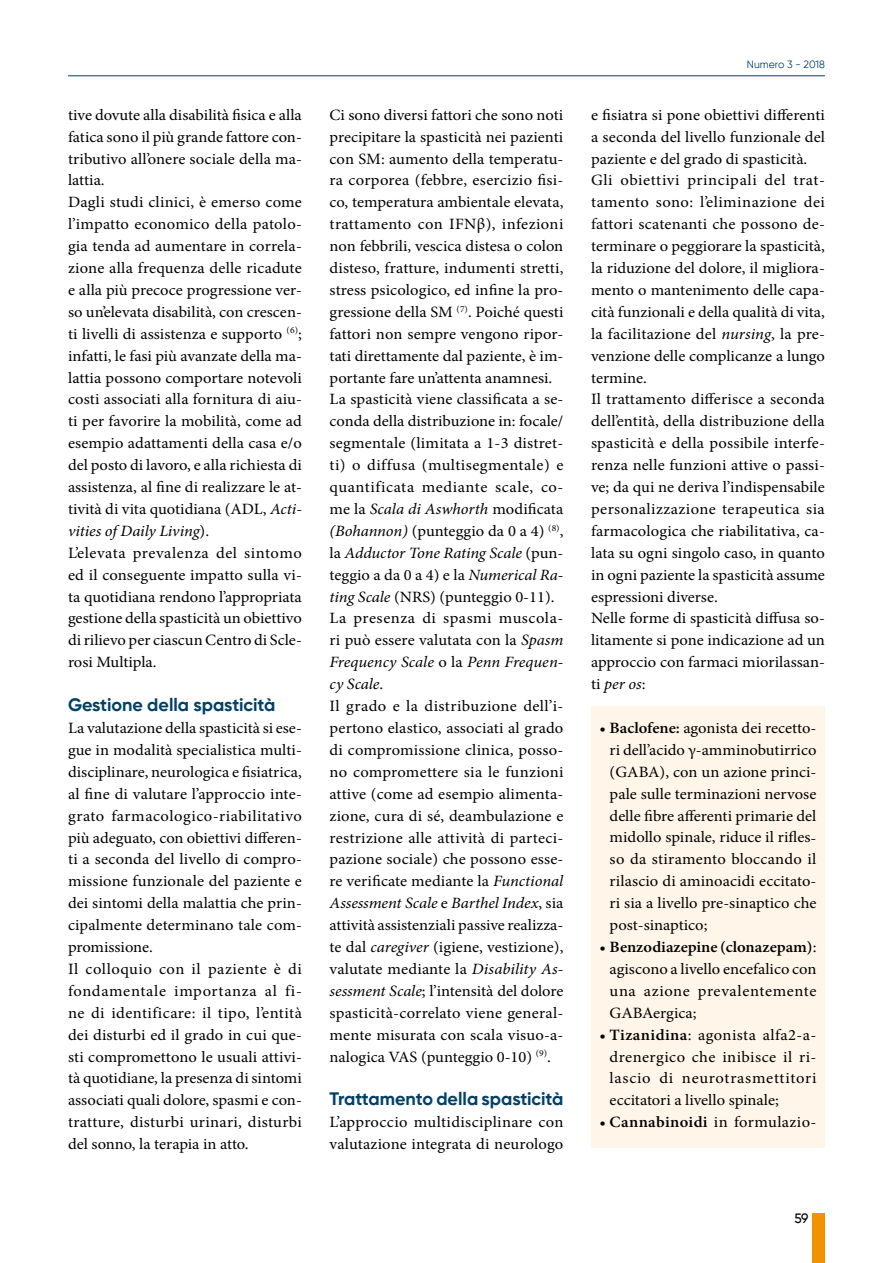
<style>
.page{position:relative;width:893px;height:1263px;background:#fff}
.page>*{position:absolute;margin:0;border:0;box-sizing:border-box;transform-origin:0 0}
.t1{font:700 18px "Gilroy";color:#004067}
.t2{font:15.75px/21.9px "Minion Pro";letter-spacing:.005em;color:#000;scale:1.05 1}
.t3{font:15.75px "Minion Pro";letter-spacing:.025em;color:#000;scale:1.05 1}
.t4{font:500 13.5px "Gilroy";color:#000}
.t5{font:10.5px "Gilroy";color:#004067}
.s1{font-style:italic}
.s2{font-weight:600}
</style>
<div class="page">
<div style="left:591px;top:707px;width:234px;height:441px;background:#fff5e9"></div>
<div style="left:812px;top:1214px;width:13px;height:49px;background:#f39100"></div>
<hr style="left:68px;top:75px;width:757px;height:1px;background:#004067">
<p class="t2" style="left:68px;top:104px;width:224px">tive dovute alla disabilità fisica e alla fatica sono il più grande fattore con&shy;tributivo all’onere sociale della ma&shy;lattia.<br>Dagli studi clinici, è emerso come l’impatto economico della patolo&shy;gia tenda ad aumentare in correla&shy;zione alla frequenza delle ricadute e alla più precoce progressione ver&shy;so un’elevata disabilità, con crescen&shy;ti livelli di assistenza e supporto <sup>(6)</sup>; infatti, le fasi più avanzate della ma&shy;lattia possono comportare notevoli costi associati alla fornitura di aiu&shy;ti per favorire la mobilità, come ad esempio adattamenti della casa e/o del posto di lavoro, e alla richiesta di assistenza, al fine di realizzare le at&shy;tività di vita quotidiana (ADL, <span class="s1">Acti&shy;vities of Daily Living</span>).<br>L’elevata prevalenza del sintomo ed il conseguente impatto sulla vi&shy;ta quotidiana rendono l’appropriata gestione della spasticità un obiettivo di rilievo per ciascun Centro di Scle&shy;rosi Multipla.</p>
<p class="t1" style="left:68px;top:693px;width:209px">Gestione della spasticità</p>
<p class="t2" style="left:68px;top:717px;width:224px">La valutazione della spasticità si ese&shy;gue in modalità specialistica multi&shy;disciplinare, neurologica e fisiatrica, al fine di valutare l’approccio inte&shy;grato farmacologico-riabilitativo più adeguato, con obiettivi differen&shy;ti a seconda del livello di compro&shy;missione funzionale del paziente e dei sintomi della malattia che prin&shy;cipalmente determinano tale com&shy;promissione.<br>Il colloquio con il paziente è di fondamentale importanza al fi&shy;ne di identificare: il tipo, l’entità dei disturbi ed il grado in cui que&shy;sti compromettono le usuali attivi&shy;tà quotidiane, la presenza di sintomi associati quali dolore, spasmi e con&shy;tratture, disturbi urinari, disturbi del sonno, la terapia in atto.</p>
<p class="t2" style="left:330px;top:104px;width:224px">Ci sono diversi fattori che sono noti precipitare la spasticità nei pazienti con SM: aumento della temperatu&shy;ra corporea (febbre, esercizio fisi&shy;co, temperatura ambientale elevata, trattamento con IFNβ), infezioni non febbrili, vescica distesa o colon disteso, fratture, indumenti stretti, stress psicologico, ed infine la pro&shy;gressione della SM <sup>(7)</sup>. Poiché questi fattori non sempre vengono ripor&shy;tati direttamente dal paziente, è im&shy;portante fare un’attenta anamnesi.<br>La spasticità viene classificata a se&shy;conda della distribuzione in: focale/ segmentale (limitata a 1-3 distret&shy;ti) o diffusa (multisegmentale) e quantificata mediante scale, co&shy;me la <span class="s1">Scala di Aswhorth</span> modificata <span class="s1">(Bohannon)</span> (punteggio da 0 a 4) <sup>(8)</sup>, la <span class="s1">Adductor Tone Rating Scale</span> (pun&shy;teggio a da 0 a 4) e la <span class="s1">Numerical Ra&shy;ting Scale</span> (NRS) (punteggio 0-11).<br>La presenza di spasmi muscola&shy;ri può essere valutata con la <span class="s1">Spasm Frequency Scale</span> o la <span class="s1">Penn Frequen&shy;cy Scale</span>.<br>Il grado e la distribuzione dell’i&shy;pertono elastico, associati al grado di compromissione clinica, posso&shy;no compromettere sia le funzioni attive (come ad esempio alimenta&shy;zione, cura di sé, deambulazione e restrizione alle attività di parteci&shy;pazione sociale) che possono esse&shy;re verificate mediante la <span class="s1">Functional Assessment Scale</span> e <span class="s1">Barthel Index</span>, sia attività assistenziali passive realizza&shy;te dal <span class="s1">caregiver</span> (igiene, vestizione), valutate mediante la <span class="s1">Disability As&shy;sessment Scale</span>; l’intensità del dolore spasticità-correlato viene general&shy;mente misurata con scala visuo-a&shy;nalogica VAS (punteggio 0-10) <sup>(9)</sup>.</p>
<p class="t1" style="left:330px;top:1088px;width:235px">Trattamento della spasticità</p>
<p class="t2" style="left:330px;top:1111px;width:224px">L’approccio multidisciplinare con valutazione integrata di neurologo</p>
<p class="t5" style="left:747px;top:58px;width:80px">Numero 3 - 2018</p>
<p class="t2" style="left:591px;top:104px;width:224px">e fisiatra si pone obiettivi differenti a seconda del livello funzionale del paziente e del grado di spasticità.<br>Gli obiettivi principali del trat&shy;tamento sono: l’eliminazione dei fattori scatenanti che possono de&shy;terminare o peggiorare la spasticità, la riduzione del dolore, il migliora&shy;mento o mantenimento delle capa&shy;cità funzionali e della qualità di vita, la facilitazione del <span class="s1">nursing</span>, la pre&shy;venzione delle complicanze a lungo termine.<br>Il trattamento differisce a seconda dell’entità, della distribuzione della spasticità e della possibile interfe&shy;renza nelle funzioni attive o passi&shy;ve; da qui ne deriva l’indispensabile personalizzazione terapeutica sia farmacologica che riabilitativa, ca&shy;lata su ogni singolo caso, in quanto in ogni paziente la spasticità assume espressioni diverse.<br>Nelle forme di spasticità diffusa so&shy;litamente si pone indicazione ad un approccio con farmaci miorilassan&shy;ti <span class="s1">per os</span>:</p>
<p class="t2" style="left:610px;top:717px;width:199px;text-align:justify;text-indent:-10px">• <span class="s2">Baclofene:</span> agonista dei recetto&shy;ri dell’acido γ-amminobutirrico (GABA), con un azione princi&shy;pale sulle terminazioni nervose delle fibre afferenti primarie del midollo spinale, riduce il rifles&shy;so da stiramento bloccando il rilascio di aminoacidi eccitato&shy;ri sia a livello pre-sinaptico che post-sinaptico;</p>
<p class="t2" style="left:610px;top:936px;width:199px;text-align:justify;text-indent:-10px">• <span class="s2">Benzodiazepine (clonazepam)</span>: agiscono a livello encefalico con una azione prevalentemente GABAergica;</p>
<p class="t2" style="left:610px;top:1024px;width:198px;text-align:justify;text-indent:-10px">• <span class="s2">Tizanidina</span>: agonista alfa2-a&shy;drenergico che inibisce il ri&shy;lascio di neurotrasmettitori eccitatori a livello spinale;</p>
<p class="t3" style="left:600px;top:1112px;width:208px">• <span class="s2">Cannabinoidi</span> in formulazio-</p>
<p class="t4" style="left:795px;top:1210px;width:15px">59</p>
</div>
